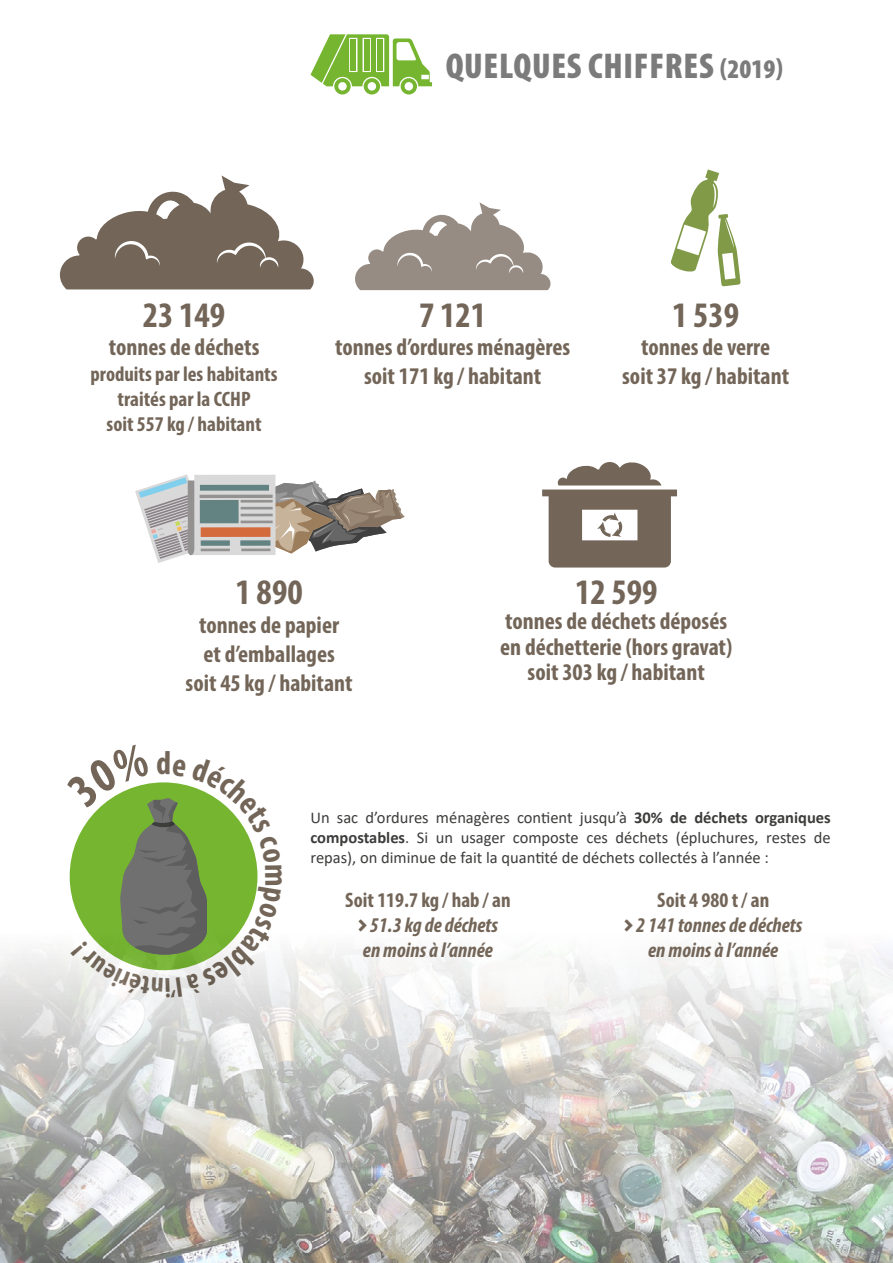
<style>
.page{position:relative;width:893px;height:1263px;background:#fff}
.page>*{position:absolute;margin:0;border:0;box-sizing:border-box;transform-origin:0 0}
.t1{font:900 condensed 36px "Myriad Pro";letter-spacing:.02em;color:#7c7b7b}
.t2{font:700 condensed 36px "Myriad Pro";color:#736659}
.t3{font:700 condensed 24px/28.8px "Myriad Pro";color:#736659;text-align:center}
.t4{font:italic 700 condensed 21px/25.2px "Myriad Pro";color:#736659;text-align:center}
.t5{font:700 condensed 21px/25.2px "Myriad Pro";color:#736659;text-align:center}
.t6{font:16.5px/19.8px "Calibri";color:#3c3c3b;text-align:justify}
.s1{font-size:27px}
.s2{font-weight:700}
.s3{font-style:normal}
.s4{font-family:"Cocogoose";font-weight:400;font-style:normal;font-stretch:normal}
</style>
<div class="page">
<img style="left:0;top:950px;width:893px;height:313px">
<svg style="left:60px;top:176px;width:254px;height:113px"></svg>
<svg style="left:355px;top:202px;width:196px;height:88px"></svg>
<svg style="left:671px;top:169px;width:70px;height:117px"></svg>
<svg style="left:135px;top:474px;width:270px;height:89px"></svg>
<svg style="left:194px;top:475px;width:82px;height:76px;background:#d4d4d4"></svg>
<div style="left:200px;top:485px;width:69px;height:6px;background:#638282"></div>
<hr style="left:200px;top:495px;width:73px;height:3px;background:#949191">
<div style="left:200px;top:500px;width:39px;height:23px;background:#638282"></div>
<hr style="left:241px;top:500px;width:32px;height:3px;background:#949191">
<hr style="left:241px;top:507px;width:32px;height:2px;background:#949191">
<hr style="left:241px;top:514px;width:32px;height:2px;background:#949191">
<hr style="left:241px;top:521px;width:32px;height:2px;background:#949191">
<div style="left:201px;top:527px;width:69px;height:10px;background:#d46b3d"></div>
<div style="left:201px;top:540px;width:29px;height:6px;background:#638282"></div>
<div style="left:240px;top:540px;width:30px;height:6px;background:#638282"></div>
<hr style="left:201px;top:549px;width:29px;height:2px;background:#949191">
<hr style="left:241px;top:548px;width:29px;height:3px;background:#949191">
<svg style="left:311px;top:34px;width:121px;height:61px"></svg>
<svg style="left:542px;top:462px;width:135px;height:105px"></svg>
<svg style="left:65px;top:782px;width:217px;height:215px"></svg>
<h1 class="t1" style="left:446px;top:42px;width:339px">QUELQUES CHIFFRES <span class="s1">(2019)</span></h1>
<h1 class="t2" style="left:143px;top:292px;width:84px">23 149</h1>
<p class="t3" style="left:109px;top:332px;width:152px">tonnes de déchets</p>
<p class="t5" style="left:91px;top:361px;width:189px">produits par les habitants traités par la CCHP<br>soit 557 kg / habitant</p>
<h1 class="t2" style="left:419px;top:292px;width:69px">7 121</h1>
<p class="t3" style="left:335px;top:332px;width:237px">tonnes d’ordures ménagères soit 171 kg / habitant</p>
<h1 class="t2" style="left:672px;top:292px;width:69px">1 539</h1>
<p class="t3" style="left:622px;top:332px;width:168px">tonnes de verre<br>soit 37 kg / habitant</p>
<h1 class="t2" style="left:236px;top:570px;width:69px">1 890</h1>
<p class="t3" style="left:186px;top:610px;width:168px">tonnes de papier<br>et d’emballages soit 45 kg / habitant</p>
<h1 class="t2" style="left:575px;top:569px;width:84px">12 599</h1>
<p class="t3" style="left:500px;top:608px;width:234px;line-height:25.5px">tonnes de déchets déposés en déchetterie (hors gravat) soit 303 kg / habitant</p>
<p class="t6" style="left:310px;top:807px;width:522px">Un sac d’ordures ménagères contient jusqu’à <span class="s2">30% de déchets organiques compostables</span>. Si un usager composte ces déchets (épluchures, restes de repas), on diminue de fait la quantité de déchets collectés à l’année :</p>
<p class="t4" style="left:345px;top:887px;width:167px"><span class="s3">Soit 119.7 kg / hab / an </span><span class="s4">›</span> 51.3 kg de déchets<br>en moins à l’année</p>
<p class="t4" style="left:624px;top:887px;width:180px"><span class="s3">Soit 4 980 t / an<br></span><span class="s4">›</span> 2 141 tonnes de déchets en moins à l’année</p>
</div>
